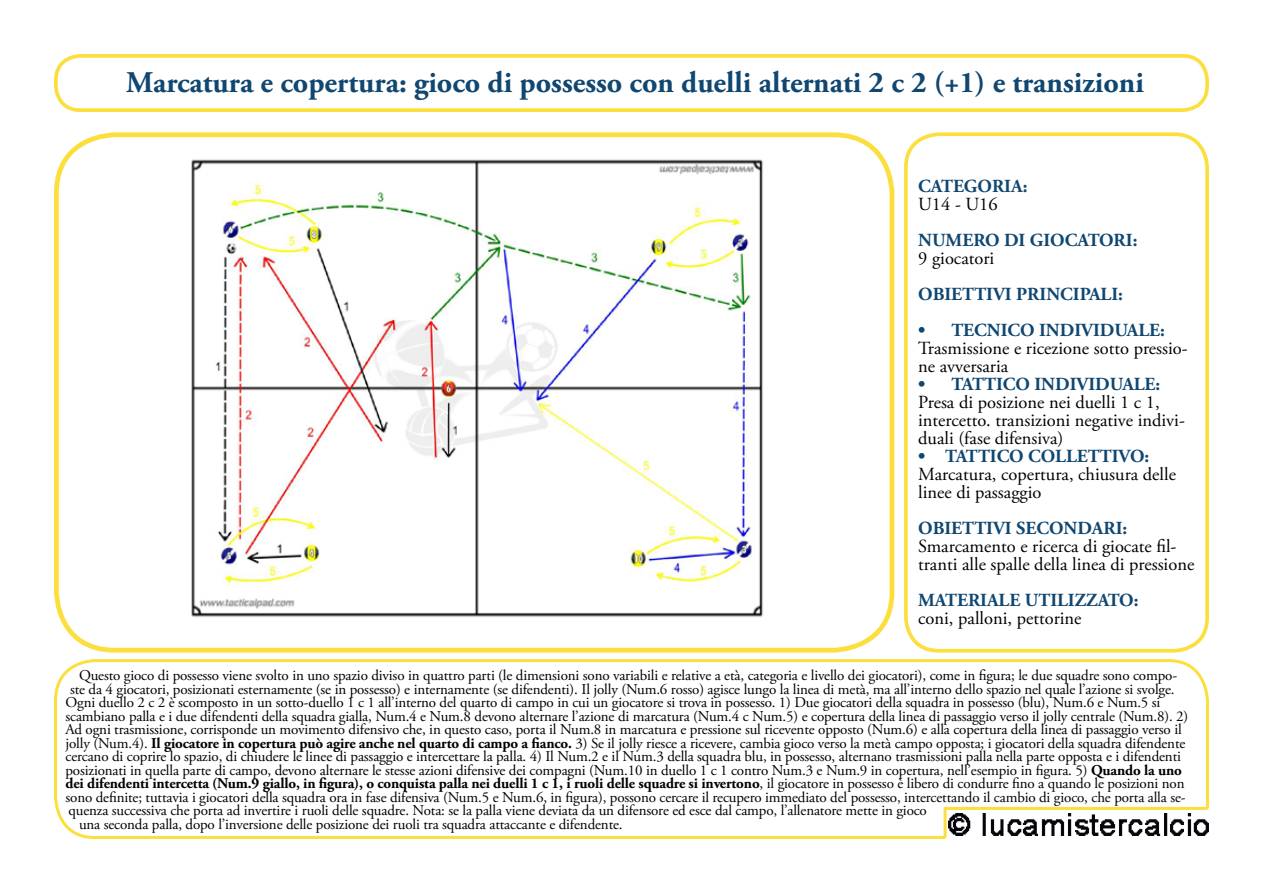
<style>
.page{position:relative;width:1263px;height:893px;background:#fff}
.page>*{position:absolute;margin:0;border:0;box-sizing:border-box;transform-origin:0 0}
.t1{font:700 30px "Adobe Garamond Pro";color:#104771}
.t2{font:18.45px/18px "Adobe Garamond Pro";color:#000}
.t3{font:700 18.45px "Adobe Garamond Pro";color:#104771}
.t4{font:15px "Adobe Garamond Pro";letter-spacing:-.01em;color:#000}
.t5{font:700 15px "Adobe Garamond Pro";letter-spacing:-.01em;color:#000}
.s1{font-weight:700}
.s2{font-weight:400}
</style>
<div class="page">
<div style="left:54px;top:54px;width:1155px;height:58px;border:4px solid #fcdf3d;border-radius:24px"></div>
<img style="left:54px;top:134px;width:840px;height:517px">
<div style="left:54px;top:132px;width:840px;height:521px;border:5px solid #fcdf3d;border-radius:59px"></div>
<div style="left:904px;top:132px;width:305px;height:521px;border:4px solid #fcdf3d;border-radius:33px"></div>
<svg style="left:54px;top:659px;width:1155px;height:180px"></svg>
<img style="left:948px;top:813px;width:261px;height:23px">
<h1 class="t1" style="left:126px;top:71px;width:1019px">Marcatura e copertura: gioco di possesso con duelli alternati 2 c 2 (+1) e transizioni</h1>
<p class="t3" style="left:918px;top:179px;width:111px">CATEGORIA:</p>
<p class="t2" style="left:918px;top:197px;width:81px">U14 - U16</p>
<p class="t3" style="left:918px;top:233px;width:221px">NUMERO DI GIOCATORI:</p>
<p class="t2" style="left:918px;top:251px;width:78px">9 giocatori</p>
<p class="t3" style="left:918px;top:287px;width:206px">OBIETTIVI PRINCIPALI:</p>
<p class="t3" style="left:918px;top:320px;width:248px">• TECNICO INDIVIDUALE:</p>
<p class="t2" style="left:918px;top:341px;width:271px">Trasmissione e ricezione sotto pressio&shy;ne avversaria</p>
<p class="t3" style="left:918px;top:374px;width:244px">• TATTICO INDIVIDUALE:</p>
<p class="t2" style="left:918px;top:395px;width:268px">Presa di posizione nei duelli 1 c 1, intercetto. transizioni negative indivi&shy;duali (fase difensiva)</p>
<p class="t3" style="left:918px;top:446px;width:233px">• TATTICO COLLETTIVO:</p>
<p class="t2" style="left:918px;top:467px;width:259px">Marcatura, copertura, chiusura delle linee di passaggio</p>
<p class="t3" style="left:918px;top:521px;width:211px">OBIETTIVI SECONDARI:</p>
<p class="t2" style="left:918px;top:539px;width:278px">Smarcamento e ricerca di giocate fil&shy;tranti alle spalle della linea di pressione</p>
<p class="t3" style="left:918px;top:593px;width:222px">MATERIALE UTILIZZATO:</p>
<p class="t2" style="left:918px;top:611px;width:165px">coni, palloni, pettorine</p>
<p class="t4" style="left:79px;top:669px;width:1099px">Questo gioco di possesso viene svolto in uno spazio diviso in quattro parti (le dimensioni sono variabili e relative a età, categoria e livello dei giocatori), come in figura; le due squadre sono compo-</p>
<p class="t4" style="left:70px;top:683px;width:1106px">ste da 4 giocatori, posizionati esternamente (se in possesso) e internamente (se difendenti). Il jolly (Num.6 rosso) agisce lungo la linea di metà, ma all’interno dello spazio nel quale l’azione si svolge.</p>
<p class="t4" style="left:66px;top:696px;width:1096px">Ogni duello 2 c 2 è scomposto in un sotto-duello 1 c 1 all’interno del quarto di campo in cui un giocatore si trova in possesso. 1) Due giocatori della squadra in possesso (blu), Num.6 e Num.5 si</p>
<p class="t4" style="left:66px;top:710px;width:1124px">scambiano palla e i due difendenti della squadra gialla, Num.4 e Num.8 devono alternare l’azione di marcatura (Num.4 c Num.5) e copertura della linea di passaggio verso il jolly centrale (Num.8). 2)</p>
<p class="t4" style="left:66px;top:723px;width:1118px">Ad ogni trasmissione, corrisponde un movimento difensivo che, in questo caso, porta il Num.8 in marcatura e pressione sul ricevente opposto (Num.6) e alla copertura della linea di passaggio verso il</p>
<p class="t4" style="left:66px;top:737px;width:1121px">jolly (Num.4). <span class="s1">Il giocatore in copertura può agire anche nel quarto di campo a fianco.</span> 3) Se il jolly riesce a ricevere, cambia gioco verso la metà campo opposta; i giocatori della squadra difendente</p>
<p class="t4" style="left:66px;top:750px;width:1117px">cercano di coprire lo spazio, di chiudere le linee di passaggio e intercettare la palla. 4) Il Num.2 e il Num.3 della squadra blu, in possesso, alternano trasmissioni palla nella parte opposta e i difendenti</p>
<p class="t4" style="left:66px;top:764px;width:1118px">posizionati in quella parte di campo, devono alternare le stesse azioni difensive dei compagni (Num.10 in duello 1 c 1 contro Num.3 e Num.9 in copertura, nell’esempio in figura. 5) <span class="s1">Quando la uno</span></p>
<p class="t5" style="left:66px;top:777px;width:1120px">dei difendenti intercetta (Num.9 giallo, in figura), o conquista palla nei duelli 1 c 1, i ruoli delle squadre si invertono<span class="s2">, il giocatore in possesso è libero di condurre fino a quando le posizioni non</span></p>
<p class="t4" style="left:66px;top:791px;width:1122px">sono definite; tuttavia i giocatori della squadra ora in fase difensiva (Num.5 e Num.6, in figura), possono cercare il recupero immediato del possesso, intercettando il cambio di gioco, che porta alla se-</p>
<p class="t4" style="left:69px;top:804px;width:860px">quenza successiva che porta ad invertire i ruoli delle squadre. Nota: se la palla viene deviata da un difensore ed esce dal campo, l’allenatore mette in gioco</p>
<p class="t4" style="left:79px;top:818px;width:545px">una seconda palla, dopo l’inversione delle posizione dei ruoli tra squadra attaccante e difendente.</p>
</div>
